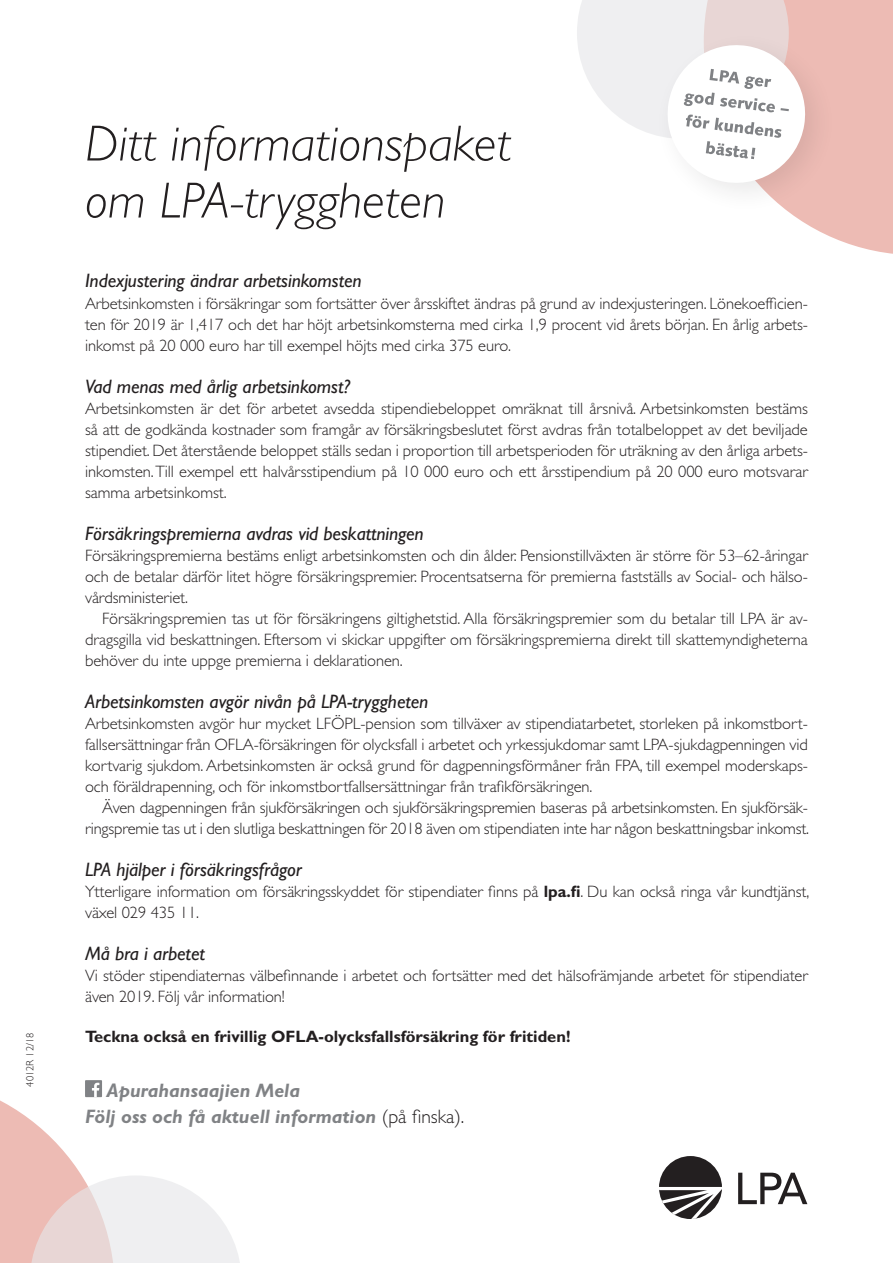
<style>
.page{position:relative;width:893px;height:1263px;background:#fff}
.page>*{position:absolute;margin:0;border:0;box-sizing:border-box;transform-origin:0 0}
.LEIPÄ{font:italic 300 51px "Gill Sans";color:#231f20}
.VÄLIOTSIKKO{font:italic 19.5px "Gill Sans";letter-spacing:-.005em;color:#231f20}
.LEIPÄ-2{font:italic 700 19.5px "Gill Sans";color:#808285}
.LEIPÄ-3{font:300 16.5px/21px "Gill Sans";letter-spacing:-.005em;color:#231f20;text-align:justify}
.LEIPÄ2{font:300 16.5px/21px "Gill Sans";letter-spacing:-.01em;color:#231f20;text-align:justify}
.LEIPÄ-4{font:700 16.5px "Gill Sans";color:#231f20}
.LEIPÄ-5{font:300 10.5px "Gill Sans";color:#231f20}
.s1{font-weight:700}
.s2{font-weight:300;font-style:normal;color:#231f20}
</style>
<div class="page">
<svg style="left:793px;top:0;width:100px;height:254px;background:#eec0ba"></svg>
<div style="left:654px;top:31px;width:184px;height:184px;background:#231f20;opacity:.1"></div>
<div style="left:659px;top:1156px;width:63px;height:63px;background:#231f20;border-radius:50%"></div>
<svg style="left:659px;top:1187px;width:63px;height:32px"></svg>
<svg style="left:738px;top:1173px;width:69px;height:31px"></svg>
<svg style="left:577px;top:0;width:233px;height:188px"></svg>
<svg style="left:0;top:1080px;width:240px;height:183px"></svg>
<p class="LEIPÄ-5" style="left:24px;top:1086px;width:55px;rotate:-90deg">4012R 12/18</p>
<p class="LEIPÄ" style="left:85px;top:115px;width:427px">Ditt informationspaket</p>
<p class="LEIPÄ" style="left:85px;top:172px;width:362px">om LPA-tryggheten</p>
<p class="VÄLIOTSIKKO" style="left:85px;top:270px;width:278px">Indexjustering ändrar arbetsinkomsten</p>
<p class="LEIPÄ-3" style="left:85px;top:293px;width:724px">Arbetsinkomsten i försäkringar som fortsätter över årsskiftet ändras på grund av indexjusteringen. Lönekoefficien&shy;ten för 2019 är 1,417 och det har höjt arbetsinkomsterna med cirka 1,9 procent vid årets början. En årlig arbets&shy;inkomst på 20 000 euro har till exempel höjts med cirka 375 euro.</p>
<p class="VÄLIOTSIKKO" style="left:85px;top:375px;width:267px">Vad menas med årlig arbetsinkomst?</p>
<p class="LEIPÄ-3" style="left:85px;top:398px;width:724px">Arbetsinkomsten är det för arbetet avsedda stipendiebeloppet omräknat till årsnivå. Arbetsinkomsten bestäms så att de godkända kostnader som framgår av försäkringsbeslutet först avdras från totalbeloppet av det beviljade stipendiet. Det återstående beloppet ställs sedan i proportion till arbetsperioden för uträkning av den årliga arbets&shy;inkomsten. Till exempel ett halvårsstipendium på 10 000 euro och ett årsstipendium på 20 000 euro motsvarar samma arbetsinkomst.</p>
<p class="VÄLIOTSIKKO" style="left:85px;top:522px;width:340px">Försäkringspremierna avdras vid beskattningen</p>
<p class="LEIPÄ-3" style="left:85px;top:545px;width:724px">Försäkringspremierna bestäms enligt arbetsinkomsten och din ålder. Pensionstillväxten är större för 53–62-åringar och de betalar därför litet högre försäkringspremier. Procentsatserna för premierna fastställs av Social- och hälso&shy;vårdsministeriet.</p>
<p class="LEIPÄ2" style="left:85px;top:608px;width:724px;text-indent:17px">Försäkringspremien tas ut för försäkringens giltighetstid. Alla försäkringspremier som du betalar till LPA är av&shy;dragsgilla vid beskattningen. Eftersom vi skickar uppgifter om försäkringspremierna direkt till skattemyndigheterna behöver du inte uppge premierna i deklarationen.</p>
<p class="VÄLIOTSIKKO" style="left:85px;top:690px;width:345px">Arbetsinkomsten avgör nivån på LPA-tryggheten</p>
<p class="LEIPÄ-3" style="left:85px;top:713px;width:724px">Arbetsinkomsten avgör hur mycket LFÖPL-pension som tillväxer av stipendiatarbetet, storleken på inkomstbort&shy;fallsersättningar från OFLA-försäkringen för olycksfall i arbetet och yrkessjukdomar samt LPA-sjukdagpenningen vid kortvarig sjukdom. Arbetsinkomsten är också grund för dagpenningsförmåner från FPA, till exempel moderskaps&shy;och föräldrapenning, och för inkomstbortfallsersättningar från trafikförsäkringen.</p>
<p class="LEIPÄ2" style="left:85px;top:797px;width:726px;text-align:right">Även dagpenningen från sjukförsäkringen och sjukförsäkringspremien baseras på arbetsinkomsten. En sjukförsäk&shy;ringspremie tas ut i den slutliga beskattningen för 2018 även om stipendiaten inte har någon beskattningsbar inkomst.</p>
<p class="VÄLIOTSIKKO" style="left:85px;top:858px;width:218px">LPA hjälper i försäkringsfrågor</p>
<p class="LEIPÄ-3" style="left:85px;top:881px;width:726px">Ytterligare information om försäkringsskyddet för stipendiater finns på <span class="s1">lpa.fi</span>. Du kan också ringa vår kundtjänst, växel 029 435 11.</p>
<p class="VÄLIOTSIKKO" style="left:85px;top:942px;width:121px">Må bra i arbetet</p>
<p class="LEIPÄ-3" style="left:85px;top:965px;width:724px">Vi stöder stipendiaternas välbefinnande i arbetet och fortsätter med det hälsofrämjande arbetet för stipendiater även 2019. Följ vår information!</p>
<p class="LEIPÄ-4" style="left:85px;top:1027px;width:487px">Teckna också en frivillig OFLA-olycksfallsförsäkring för fritiden!</p>
<p class="LEIPÄ-2" style="left:107px;top:1079px;width:195px">Apurahansaajien Mela</p>
<p class="LEIPÄ-2" style="left:85px;top:1105px;width:381px">Följ oss och få aktuell information <span class="s2">(på finska).</span></p>
</div>
